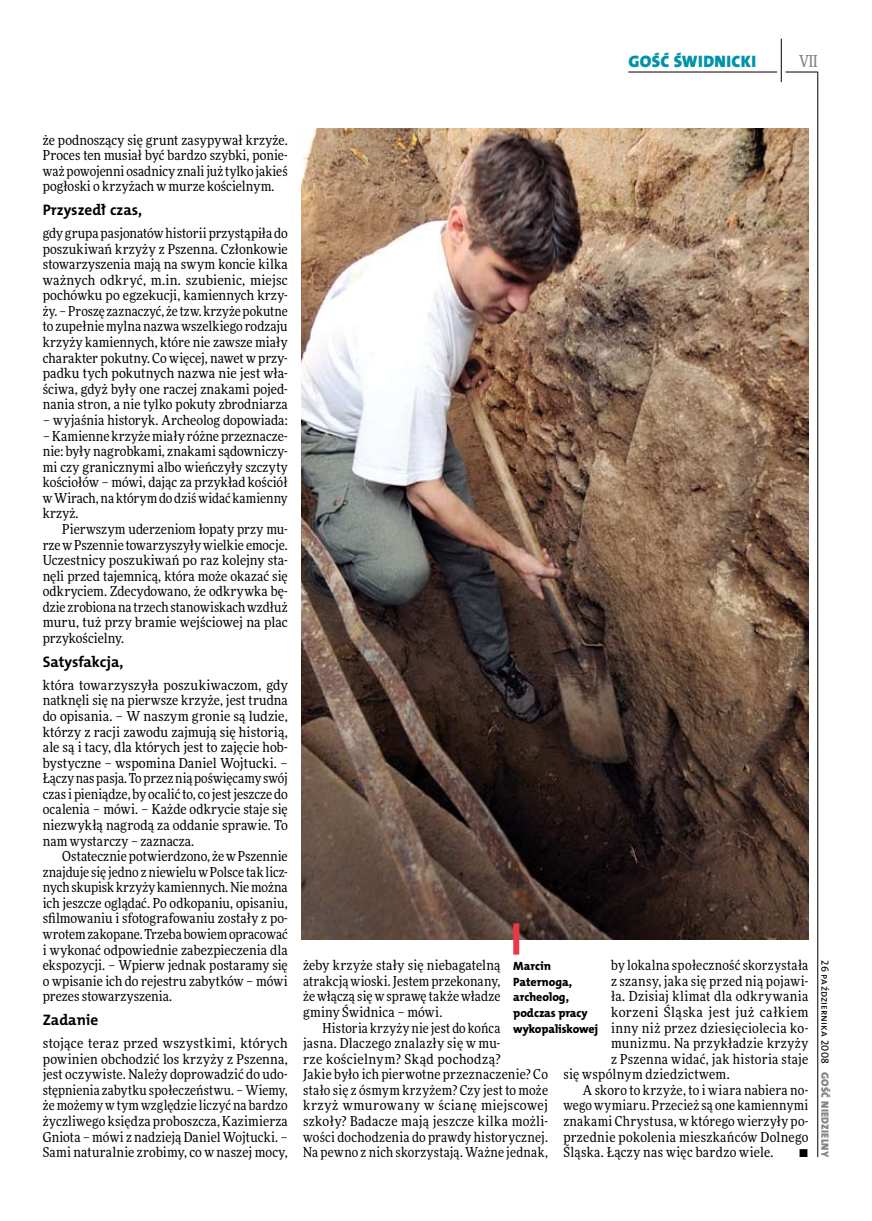
<style>
.page{position:relative;width:872px;height:1221px;background:#fff}
.page>*{position:absolute;margin:0;border:0;box-sizing:border-box;transform-origin:0 0}
.t1{font:16.65px "The Mix HP9 Blk";letter-spacing:.02em;color:#0093aa}
.t2{font:500 16.5px "Freeday Narrow";color:#858486;scale:.9 1}
.t3{font:15.3px "The Mix HP7 Bld";letter-spacing:-.005em;color:#000}
.t4{font:13.8px/15.6px "Freeday Narrow News";letter-spacing:.015em;color:#000;text-align:justify}
.t5{font:13.8px "Freeday Narrow News";letter-spacing:.035em;color:#000}
.t6{font:12px/15.6px "The Mix HP8 Ex Bld";letter-spacing:-.005em;color:#000}
.t7{font:10.5px "The Mix HP5 Plain";letter-spacing:.01em;color:#000}
.t8{font:10.5px "The Mix HP9 Blk";letter-spacing:.025em;color:#858486}
</style>
<div class="page">
<hr style="left:817px;top:72px;width:1px;height:1084px;background:#000">
<hr style="left:781px;top:39px;width:1px;height:43px;background:#000">
<hr style="left:785px;top:72px;width:32px;height:1px;background:#000">
<hr style="left:628px;top:72px;width:149px;height:1px;background:#000">
<img style="left:301px;top:129px;width:507px;height:810px">
<div style="left:513px;top:923px;width:6px;height:31px;background:#eb3848"></div>
<p class="t1" style="left:628px;top:50px;width:129px">GOŚĆ ŚWIDNICKI</p>
<p class="t2" style="left:799px;top:50px;width:22px">VII</p>
<p class="t4" style="left:43px;top:132px;width:246px">że podnoszący się grunt zasypywał krzyże.<br>Proces ten musiał być bardzo szybki, ponie&shy;waż powojenni osadnicy znali już tylko jakieś pogłoski o krzyżach w murze kościelnym.</p>
<p class="t3" style="left:43px;top:200px;width:101px">Przyszedł czas,</p>
<p class="t4" style="left:43px;top:225px;width:246px">gdy grupa pasjonatów historii przystąpiła do poszukiwań krzyży z Pszenna. Członkowie stowarzyszenia mają na swym koncie kilka ważnych odkryć, m.in. szubienic, miejsc pochówku po egzekucji, kamiennych krzy&shy;ży. – Proszę zaznaczyć, że tzw. krzyże pokutne to zupełnie mylna nazwa wszelkiego rodzaju krzyży kamiennych, które nie zawsze miały charakter pokutny. Co więcej, nawet w przy&shy;padku tych pokutnych nazwa nie jest wła&shy;ściwa, gdyż były one raczej znakami pojed&shy;nania stron, a nie tylko pokuty zbrodniarza</p>
<p class="t4" style="left:43px;top:412px;width:246px">– wyjaśnia historyk. Archeolog dopowiada:</p>
<p class="t4" style="left:43px;top:427px;width:246px">– Kamienne krzyże miały różne przeznacze&shy;nie: były nagrobkami, znakami sądowniczy&shy;mi czy granicznymi albo wieńczyły szczyty kościołów – mówi, dając za przykład kościół wWirach, na którym do dziś widać kamienny krzyż.</p>
<p class="t4" style="left:43px;top:521px;width:246px;text-indent:20px">Pierwszym uderzeniom łopaty przy mu&shy;rze w Pszennie towarzyszyły wielkie emocje.<br>Uczestnicy poszukiwań po raz kolejny sta&shy;nęli przed tajemnicą, która może okazać się odkryciem. Zdecydowano, że odkrywka bę&shy;dzie zrobiona na trzech stanowiskach wzdłuż muru, tuż przy bramie wejściowej na plac przykościelny.</p>
<p class="t3" style="left:43px;top:652px;width:82px">Satysfakcja,</p>
<p class="t4" style="left:43px;top:677px;width:246px">która towarzyszyła poszukiwaczom, gdy natknęli się na pierwsze krzyże, jest trudna do opisania. – W naszym gronie są ludzie, którzy z racji zawodu zajmują się historią, ale są i tacy, dla których jest to zajęcie hob&shy;bystyczne – wspomina Daniel Wojtucki. – Łączy nas pasja. To przez nią poświęcamy swój czas i pieniądze, by ocalić to, co jest jeszcze do ocalenia – mówi. – Każde odkrycie staje się niezwykłą nagrodą za oddanie sprawie. To nam wystarczy – zaznacza.</p>
<p class="t4" style="left:43px;top:848px;width:246px;text-indent:20px">Ostatecznie potwierdzono, że w Pszennie znajduje się jedno z niewielu wPolsce tak licz&shy;nych skupisk krzyży kamiennych. Nie można ich jeszcze oglądać. Po odkopaniu, opisaniu, sfilmowaniu i sfotografowaniu zostały z po&shy;wrotem zakopane. Trzeba bowiem opracować i wykonać odpowiednie zabezpieczenia dla ekspozycji. – Wpierw jednak postaramy się o wpisanie ich do rejestru zabytków – mówi prezes stowarzyszenia.</p>
<p class="t3" style="left:43px;top:1010px;width:57px">Zadanie</p>
<p class="t4" style="left:43px;top:1035px;width:246px">stojące teraz przed wszystkimi, których powinien obchodzić los krzyży z Pszenna, jest oczywiste. Należy doprowadzić do udo&shy;stępnienia zabytku społeczeństwu. – Wiemy, że możemy w tym względzie liczyć na bardzo życzliwego księdza proboszcza, Kazimierza Gniota – mówi z nadzieją Daniel Wojtucki. – Sami naturalnie zrobimy, co w naszej mocy,</p>
<p class="t4" style="left:303px;top:957px;width:199px">żeby krzyże stały się niebagatelną atrakcją wioski. Jestem przekonany, że włączą się w sprawę także władze gminy Świdnica – mówi.</p>
<p class="t4" style="left:303px;top:1019px;width:246px;text-align:left;text-indent:20px">Historia krzyży nie jest do końca<br>jasna. Dlaczego znalazły się w mu-<br>rze kościelnym? Skąd pochodzą?<br>Jakie było ich pierwotne przeznaczenie? Co stało się z ósmym krzyżem? Czy jest to może krzyż wmurowany w ścianę miejscowej szkoły? Badacze mają jeszcze kilka możli&shy;wości dochodzenia do prawdy historycznej.<br>Na pewno z nich skorzystają. Ważne jednak,</p>
<p class="t4" style="left:611px;top:957px;width:199px">by lokalna społeczność skorzystała</p>
<p class="t4" style="left:611px;top:972px;width:199px">z szansy, jaka się przed nią pojawi-</p>
<p class="t4" style="left:611px;top:988px;width:199px">ła. Dzisiaj klimat dla odkrywania</p>
<p class="t5" style="left:611px;top:1003px;width:199px">korzeni Śląska jest już całkiem</p>
<p class="t4" style="left:611px;top:1019px;width:199px">inny niż przez dziesięciolecia ko-</p>
<p class="t4" style="left:611px;top:1035px;width:199px">munizmu. Na przykładzie krzyży</p>
<p class="t4" style="left:611px;top:1050px;width:199px">z Pszenna widać, jak historia staje</p>
<p class="t4" style="left:563px;top:1066px;width:168px">się wspólnym dziedzictwem.</p>
<p class="t4" style="left:583px;top:1081px;width:227px">A skoro to krzyże, to i wiara nabiera no-</p>
<p class="t4" style="left:563px;top:1097px;width:246px">wego wymiaru. Przecież są one kamiennymi</p>
<p class="t4" style="left:563px;top:1112px;width:246px">znakami Chrystusa, w którego wierzyły po-</p>
<p class="t4" style="left:563px;top:1128px;width:246px">przednie pokolenia mieszkańców Dolnego</p>
<p class="t4" style="left:563px;top:1144px;width:212px">Śląska. Łączy nas więc bardzo wiele.</p>
<p class="t4" style="left:798px;top:1144px;width:11px">•</p>
<p class="t6" style="left:513px;top:958px;width:87px">Marcin<br>Paternoga, archeolog, podczas pracy wykopaliskowej</p>
<p class="t7" style="left:832px;top:960px;width:105px;rotate:90deg">26 października 2008</p>
<p class="t8" style="left:832px;top:1071px;width:87px;rotate:90deg">GOŚĆ NIEDZIELNY</p>
</div>
